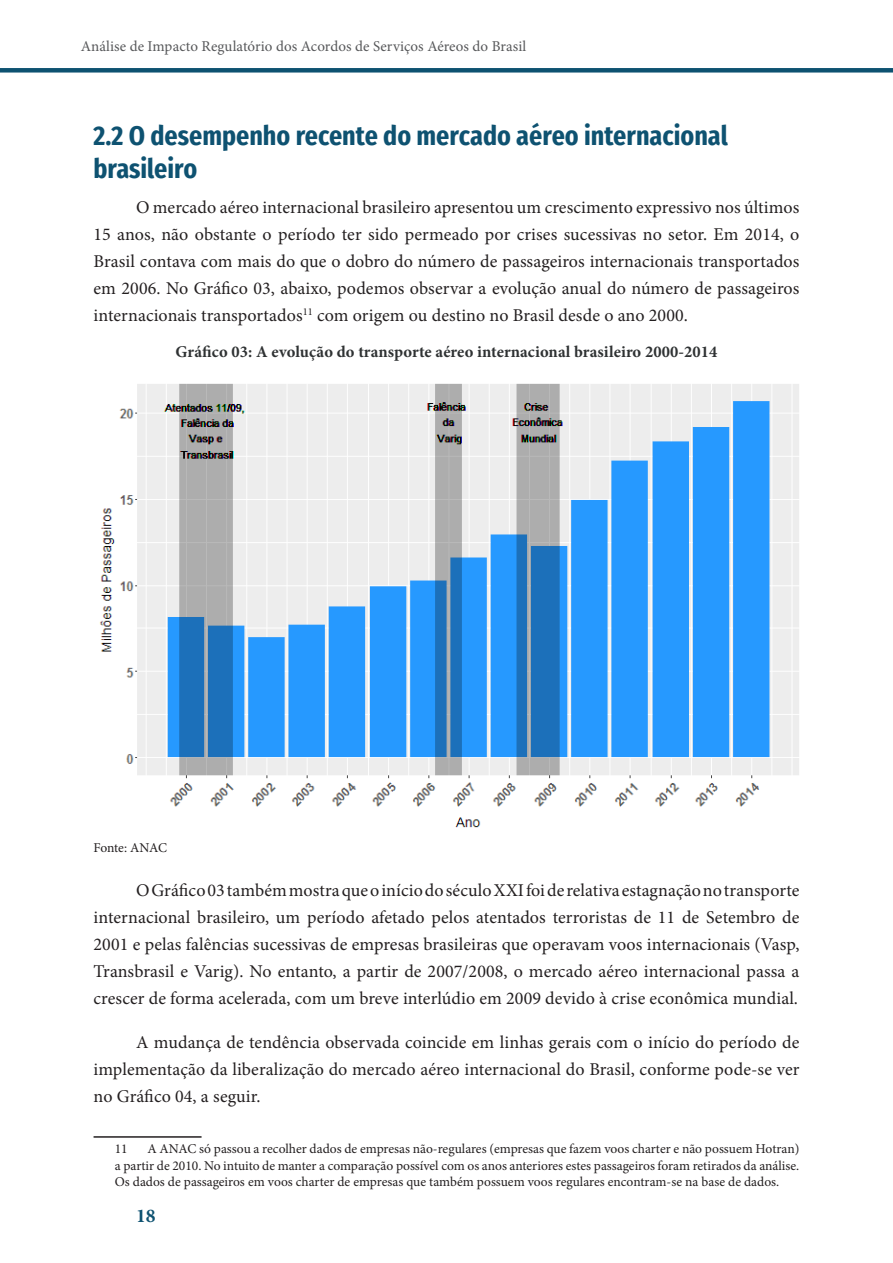
<style>
.page{position:relative;width:893px;height:1263px;background:#fff}
.page>*{position:absolute;margin:0;border:0;box-sizing:border-box;transform-origin:0 0}
.Titulo_2{font:700 27px/32.4px "Fira Sans Condensed";color:#0e5271}
.t1{font:700 19.5px "Minion Pro";color:#0e5271}
.t2{font:18px/27px "Minion Pro";letter-spacing:.005em;color:#231f20;text-align:justify}
.Titulo_figuras{font:700 16.5px "Minion Pro";letter-spacing:.005em;color:#2f3233}
.t3{font:15px "Minion Pro";letter-spacing:.005em;color:#57585a}
.Nota{font:13.5px/16.5px "Minion Pro";color:#231f20;text-align:justify}
.fonte{font:13.5px "Minion Pro";letter-spacing:-.02em;color:#231f20}
</style>
<div class="page">
<div style="left:0;top:68px;width:893px;height:5px;background:#0e5271"></div>
<img style="left:99px;top:383px;width:700px;height:444px">
<hr style="left:94px;top:1136px;width:108px;height:2px;background:#231f20">
<p class="t3" style="left:81px;top:36px;width:447px">Análise de Impacto Regulatório dos Acordos de Serviços Aéreos do Brasil</p>
<p class="Titulo_2" style="left:94px;top:117px;width:636px">2.2 O desempenho recente do mercado aéreo internacional brasileiro</p>
<p class="t2" style="left:94px;top:194px;width:707px;text-indent:43px">O mercado aéreo internacional brasileiro apresentou um crescimento expressivo nos últimos 15 anos, não obstante o período ter sido permeado por crises sucessivas no setor. Em 2014, o Brasil contava com mais do que o dobro do número de passageiros internacionais transportados em 2006. No Gráfico 03, abaixo, podemos observar a evolução anual do número de passageiros internacionais transportados<sup>11</sup> com origem ou destino no Brasil desde o ano 2000.</p>
<p class="Titulo_figuras" style="left:176px;top:340px;width:543px">Gráfico 03: A evolução do transporte aéreo internacional brasileiro 2000-2014</p>
<p class="fonte" style="left:94px;top:839px;width:75px">Fonte: ANAC</p>
<p class="t2" style="left:94px;top:877px;width:707px;text-indent:43px">O Gráfico 03 também mostra que o início do século XXI foi de relativa estagnação no transporte internacional brasileiro, um período afetado pelos atentados terroristas de 11 de Setembro de 2001 e pelas falências sucessivas de empresas brasileiras que operavam voos internacionais (Vasp, Transbrasil e Varig). No entanto, a partir de 2007/2008, o mercado aéreo internacional passa a crescer de forma acelerada, com um breve interlúdio em 2009 devido à crise econômica mundial.</p>
<p class="t2" style="left:94px;top:1029px;width:707px;text-indent:43px">A mudança de tendência observada coincide em linhas gerais com o início do período de implementação da liberalização do mercado aéreo internacional do Brasil, conforme pode-se ver no Gráfico 04, a seguir.</p>
<p class="Nota" style="left:115px;top:1141px;width:14px">11</p>
<p class="Nota" style="left:115px;top:1141px;width:686px;text-indent:33px">A ANAC só passou a recolher dados de empresas não-regulares (empresas que fazem voos charter e não possuem Hotran) a partir de 2010. No intuito de manter a comparação possível com os anos anteriores estes passageiros foram retirados da análise.<br>Os dados de passageiros em voos charter de empresas que também possuem voos regulares encontram-se na base de dados.</p>
<p class="t1" style="left:136px;top:1202px;width:21px">18</p>
</div>
